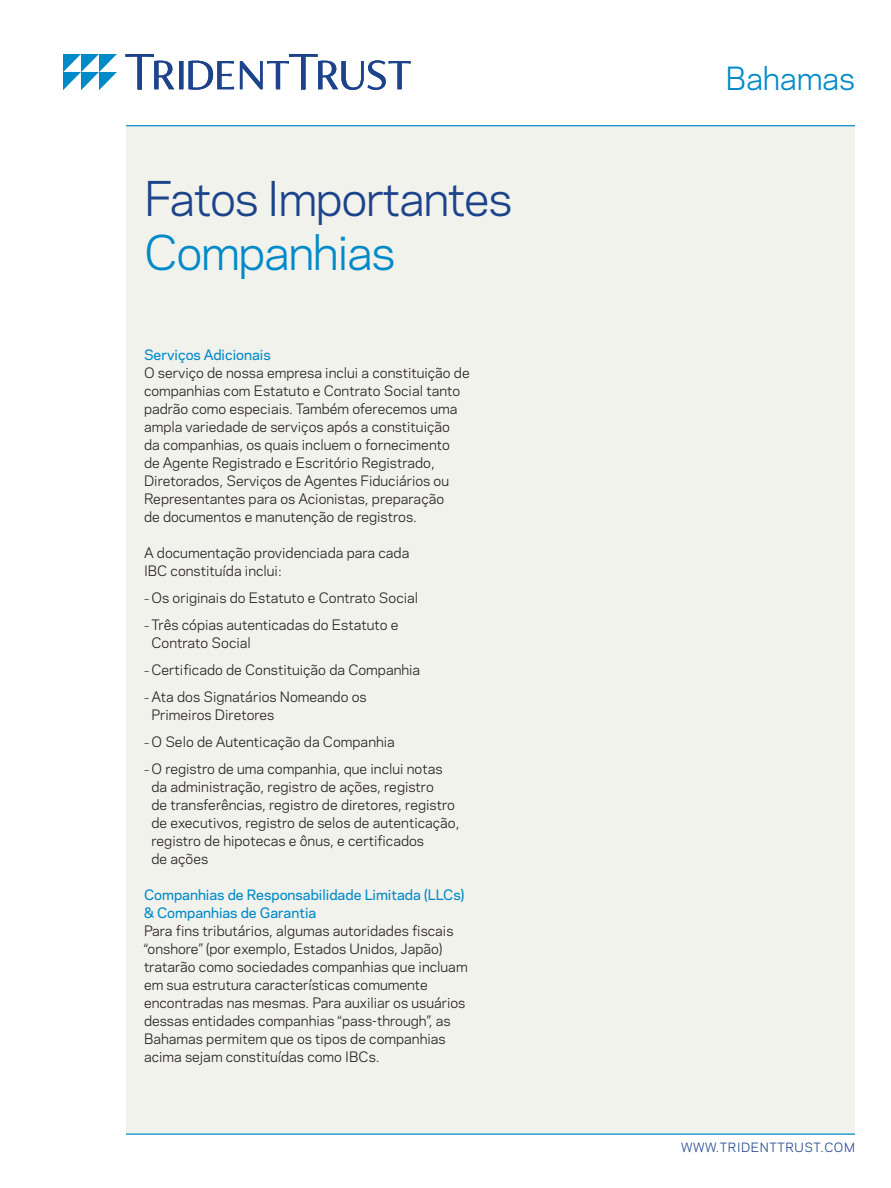
<style>
.page{position:relative;width:891px;height:1188px;background:#fff}
.page>*{position:absolute;margin:0;border:0;box-sizing:border-box;transform-origin:0 0}
.t1{font:45px "Polaris";letter-spacing:-.03em;color:#1d448b}
.t2{font:45px "Polaris";letter-spacing:-.03em;color:#008ac8}
.t3{font:30px "Polaris";letter-spacing:-.01em;color:#008ac8}
._1st_Paragraph{font:13.5px/18px "Polaris";color:#231f20}
.Head_1{font:500 13.5px/18px "Polaris";color:#008ac8}
.t4{font:12px "Polaris";letter-spacing:.05em;color:#1d448b}
.s1{font-size:10.5px}
</style>
<div class="page">
<div style="left:126px;top:126px;width:729px;height:1008px;background:#f2f2ed"></div>
<hr style="left:126px;top:126px;width:729px;height:1px;background:#008ac8">
<hr style="left:126px;top:1134px;width:729px;height:1px;background:#008ac8">
<svg style="left:126px;top:54px;width:285px;height:36px"></svg>
<svg style="left:63px;top:54px;width:54px;height:36px"></svg>
<h1 class="t1" style="left:144px;top:165px;width:370px">Fatos Importantes</h1>
<h1 class="t2" style="left:144px;top:219px;width:253px">Companhias</h1>
<p class="Head_1" style="left:144px;top:345px;width:128px">Serviços Adicionais</p>
<p class="_1st_Paragraph" style="left:144px;top:363px;width:327px">O serviço de nossa empresa inclui a constituição de companhias com Estatuto e Contrato Social tanto padrão como especiais. Também oferecemos uma ampla variedade de serviços após a constituição<br>da companhias, os quais incluem o fornecimento<br>de Agente Registrado e Escritório Registrado, Diretorados, Serviços de Agentes Fiduciários ou Representantes para os Acionistas, preparação<br>de documentos e manutenção de registros.</p>
<p class="_1st_Paragraph" style="left:144px;top:543px;width:267px">A documentação providenciada para cada<br>IBC constituída inclui:</p>
<p class="_1st_Paragraph" style="left:144px;top:588px;width:276px"><span class="s1">–</span> Os originais do Estatuto e Contrato Social</p>
<p class="_1st_Paragraph" style="left:152px;top:615px;width:249px;text-indent:-8px"><span class="s1">–</span> Três cópias autenticadas do Estatuto e<br>Contrato Social</p>
<p class="_1st_Paragraph" style="left:144px;top:660px;width:278px"><span class="s1">–</span> Certificado de Constituição da Companhia</p>
<p class="_1st_Paragraph" style="left:152px;top:687px;width:217px;text-indent:-8px"><span class="s1">–</span> Ata dos Signatários Nomeando os<br>Primeiros Diretores</p>
<p class="_1st_Paragraph" style="left:144px;top:732px;width:252px"><span class="s1">–</span> O Selo de Autenticação da Companhia</p>
<p class="_1st_Paragraph" style="left:152px;top:759px;width:310px;text-indent:-8px"><span class="s1">–</span> O registro de uma companhia, que inclui notas da administração, registro de ações, registro<br>de transferências, registro de diretores, registro de executivos, registro de selos de autenticação, registro de hipotecas e ônus, e certificados<br>de ações</p>
<p class="Head_1" style="left:144px;top:885px;width:322px">Companhias de Responsabilidade Limitada (LLCs) &amp; Companhias de Garantia</p>
<p class="_1st_Paragraph" style="left:144px;top:921px;width:325px">Para fins tributários, algumas autoridades fiscais “onshore” (por exemplo, Estados Unidos, Japão) tratarão como sociedades companhias que incluam em sua estrutura características comumente encontradas nas mesmas. Para auxiliar os usuários dessas entidades companhias “pass-through”, as Bahamas permitem que os tipos de companhias acima sejam constituídas como IBCs.</p>
<h2 class="t3" style="left:726px;top:56px;width:131px">Bahamas</h2>
<p class="t4" style="left:681px;top:1138px;width:175px">WWW.TRIDENTTRUST.COM</p>
</div>
